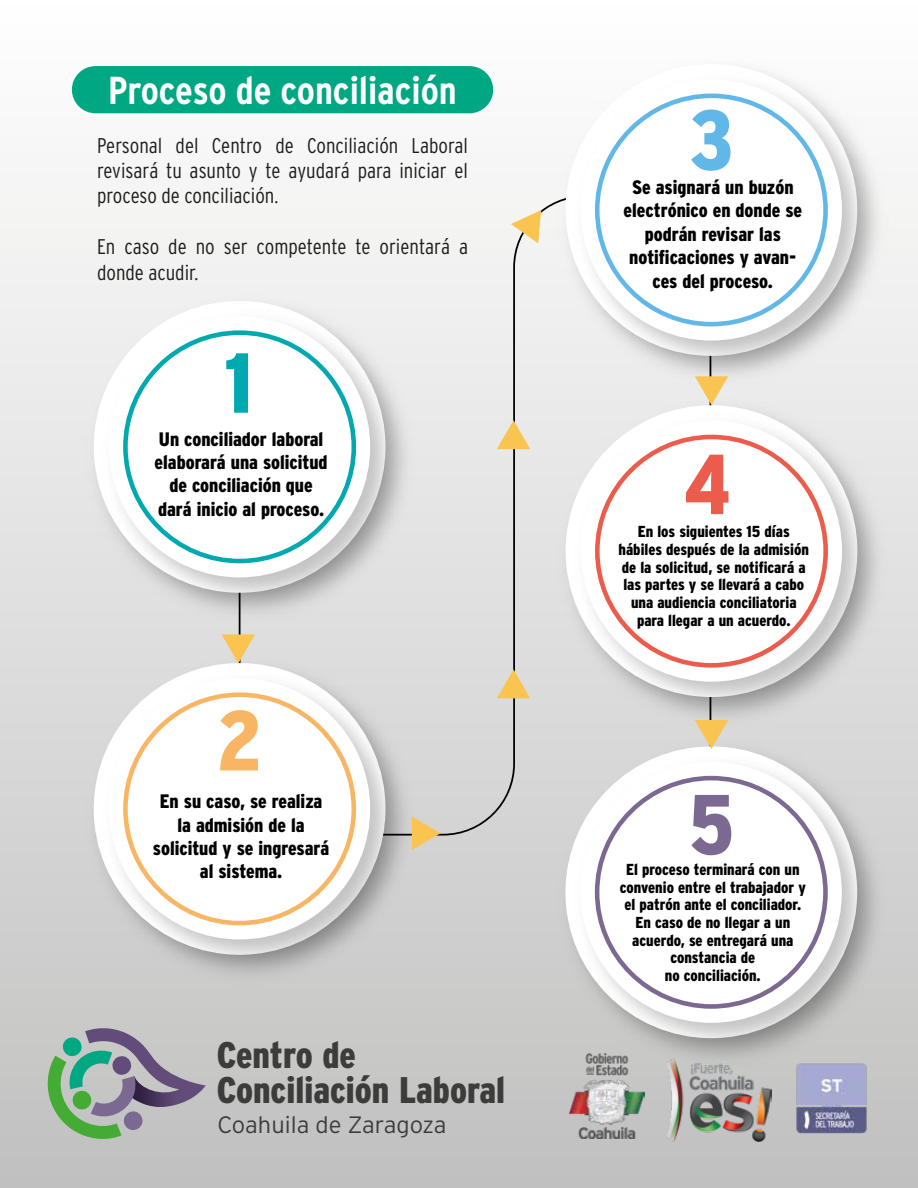
<style>
.page{position:relative;width:918px;height:1188px;background:#fff}
.page>*{position:absolute;margin:0;border:0;box-sizing:border-box;transform-origin:0 0}
.t1{font:900 condensed 84.9px "Interstate";color:#00a8af}
.t2{font:900 condensed 84.9px "Interstate";color:#f8b664}
.t3{font:900 condensed 84.9px "Interstate";color:#61b8e8}
.t4{font:900 condensed 84.9px "Interstate";color:#eb5c4c}
.t5{font:900 condensed 84.9px "Interstate";color:#7c6991}
.t6{font:700 condensed 38.85px "Interstate";color:#fff}
.t7{font:900 condensed 37.05px/35px "Interstate";color:#3c3c3b}
.t8{font:300 23.7px "Interstate";color:#3c3c3b}
.t9{font:300 condensed 21.3px/25.5px "Interstate";color:#1d1d1b;text-align:justify}
.t10{font:900 condensed 19.5px/23.4px "Interstate";color:#010101;text-align:center}
.t11{font:900 condensed 15.9px/17.7px "Interstate";color:#010101;text-align:center}
</style>
<div class="page">
<div style="left:0;top:0;width:918px;height:1188px;background:linear-gradient(to bottom,#fff,#c1c1c1)"></div>
<svg style="left:238px;top:194px;width:457px;height:729px"></svg>
<svg style="left:46px;top:1028px;width:160px;height:111px;background:#99a8a2"></svg>
<img style="left:81px;top:288px;width:339px;height:340px">
<img style="left:96px;top:303px;width:309px;height:310px">
<div style="left:109px;top:316px;width:261px;height:261px;background:#fff;border-radius:50%"></div>
<svg style="left:123px;top:330px;width:233px;height:233px"></svg>
<img style="left:81px;top:650px;width:339px;height:340px">
<img style="left:96px;top:665px;width:309px;height:309px">
<div style="left:109px;top:678px;width:261px;height:261px;background:#fff;border-radius:50%"></div>
<svg style="left:123px;top:692px;width:233px;height:233px"></svg>
<img style="left:553px;top:51px;width:339px;height:340px">
<img style="left:568px;top:66px;width:309px;height:310px">
<div style="left:581px;top:79px;width:261px;height:262px;background:#fff;border-radius:50%"></div>
<svg style="left:595px;top:94px;width:233px;height:232px"></svg>
<img style="left:553px;top:393px;width:339px;height:339px">
<img style="left:568px;top:408px;width:309px;height:309px">
<div style="left:581px;top:421px;width:261px;height:261px;background:#fff;border-radius:50%"></div>
<svg style="left:595px;top:435px;width:233px;height:233px"></svg>
<img style="left:553px;top:734px;width:339px;height:339px">
<img style="left:568px;top:749px;width:309px;height:309px">
<div style="left:581px;top:762px;width:261px;height:261px;background:#fff;border-radius:50%"></div>
<svg style="left:595px;top:776px;width:233px;height:233px"></svg>
<svg style="left:222px;top:634px;width:33px;height:29px"></svg>
<svg style="left:412px;top:817px;width:29px;height:33px"></svg>
<svg style="left:497px;top:669px;width:33px;height:29px"></svg>
<svg style="left:497px;top:420px;width:33px;height:29px"></svg>
<svg style="left:695px;top:376px;width:33px;height:29px"></svg>
<svg style="left:695px;top:720px;width:33px;height:29px"></svg>
<svg style="left:511px;top:210px;width:30px;height:33px"></svg>
<img style="left:795px;top:1062px;width:74px;height:72px">
<img style="left:668px;top:1059px;width:103px;height:83px">
<img style="left:570px;top:1054px;width:75px;height:84px">
<div style="left:72px;top:66px;width:421px;height:47px;background:#00a783;border-radius:24px"></div>
<h2 class="t6" style="left:108px;top:69px;width:350px">Proceso de conciliación</h2>
<h3 class="t9" style="left:97px;top:132px;width:373px">Personal del Centro de Conciliación Laboral revisará tu asunto y te ayudará para iniciar el proceso de conciliación.</h3>
<h3 class="t9" style="left:97px;top:234px;width:373px">En caso de no ser competente te orientará a donde acudir.</h3>
<h1 class="t1" style="left:224px;top:336px;width:30px">1</h1>
<p class="t10" style="left:155px;top:427px;width:175px">Un conciliador laboral elaborará una solicitud de conciliación que dará inicio al proceso.</p>
<h1 class="t2" style="left:217px;top:694px;width:46px">2</h1>
<p class="t10" style="left:153px;top:790px;width:178px">En su caso, se realiza la admisión de la solicitud y se ingresará al sistema.</p>
<h3 class="t7" style="left:217px;top:1038px;width:290px">Centro de<br>Conciliación Laboral</h3>
<h3 class="t8" style="left:217px;top:1112px;width:231px">Coahuila de Zaragoza</h3>
<h1 class="t3" style="left:689px;top:93px;width:46px">3</h1>
<p class="t10" style="left:624px;top:175px;width:180px">Se asignará un buzón electrónico en donde se podrán revisar las notificaciones y avan&shy;ces del proceso.</p>
<h1 class="t4" style="left:684px;top:437px;width:48px">4</h1>
<p class="t11" style="left:619px;top:523px;width:192px">En los siguientes 15 días hábiles después de la admisión de la solicitud, se notificará a las partes y se llevará a cabo una audiencia conciliatoria para llegar a un acuerdo.</p>
<h1 class="t5" style="left:689px;top:777px;width:47px">5</h1>
<p class="t11" style="left:620px;top:860px;width:187px">El proceso terminará con un convenio entre el trabajador y el patrón ante el conciliador.<br>En caso de no llegar a un acuerdo, se entregará una constancia de<br>no conciliación.</p>
</div>
